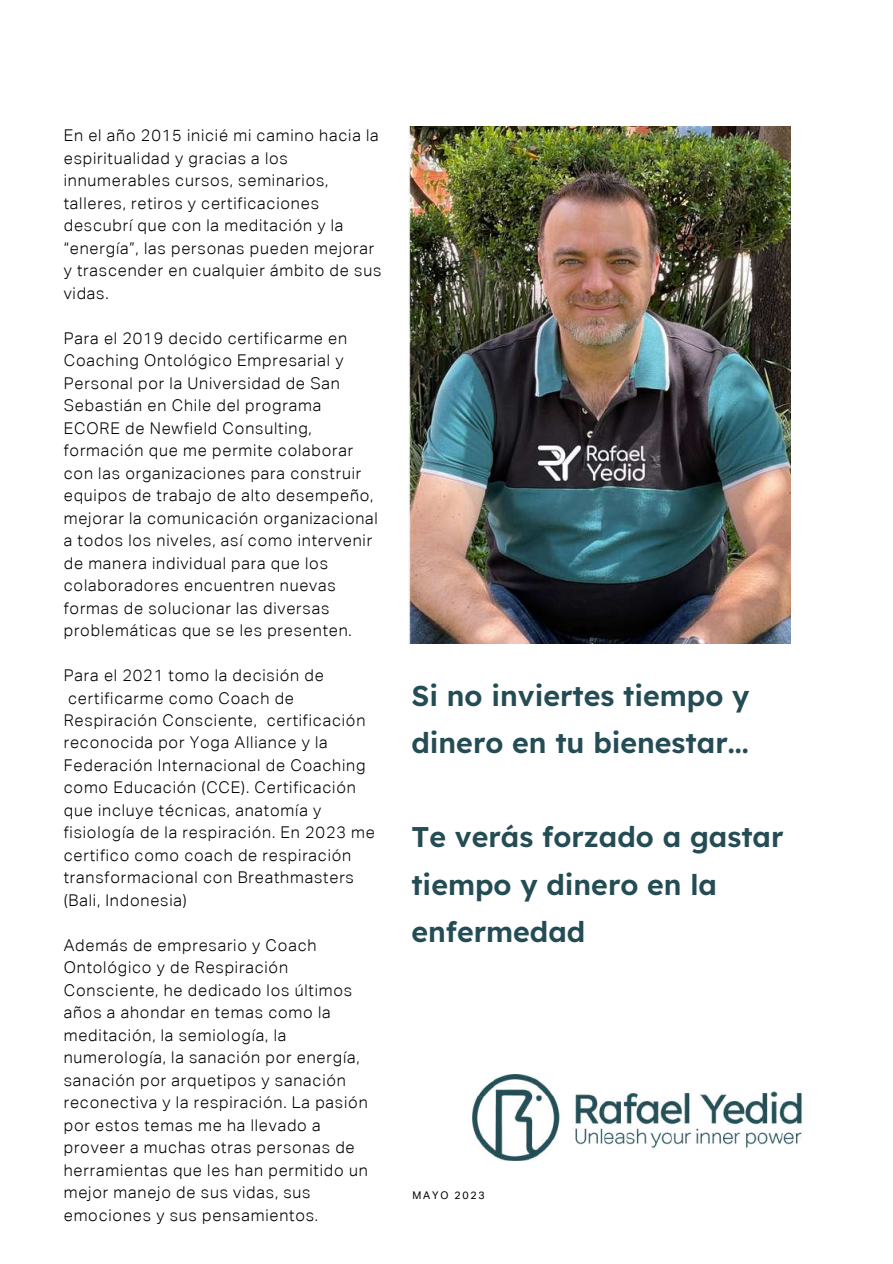
<style>
.page{position:relative;width:893px;height:1264px;background:#fff}
.page>*{position:absolute;margin:0;border:0;box-sizing:border-box;transform-origin:0 0}
.t1{font:600 28.5px/47.2px "Lexend Deca";color:#244c54}
.t2{font:300 16.2px/22.5px "Aktiv Grotesk";letter-spacing:.05em;color:#000}
.t3{font:10.65px "Aktiv Grotesk";letter-spacing:.17em;color:#000}
</style>
<div class="page">
<img style="left:408px;top:127px;width:382px;height:516px">
<img style="left:473px;top:1074px;width:329px;height:86px">
<p class="t2" style="left:64px;top:125px;width:319px">En el año 2015 inicié mi camino hacia la espiritualidad y gracias a los innumerables cursos, seminarios, talleres, retiros y certificaciones descubrí que con la meditación y la “energía”, las personas pueden mejorar y trascender en cualquier ámbito de sus vidas.</p>
<p class="t2" style="left:64px;top:328px;width:315px">Para el 2019 decido certificarme en Coaching Ontológico Empresarial y Personal por la Universidad de San Sebastián en Chile del programa ECORE de Newfield Consulting, formación que me permite colaborar con las organizaciones para construir equipos de trabajo de alto desempeño, mejorar la comunicación organizacional a todos los niveles, así como intervenir de manera individual para que los colaboradores encuentren nuevas formas de solucionar las diversas problemáticas que se les presenten.</p>
<p class="t2" style="left:64px;top:665px;width:313px">Para el 2021 tomo la decisión de certificarme como Coach de Respiración Consciente, certificación reconocida por Yoga Alliance y la Federación Internacional de Coaching como Educación (CCE). Certificación que incluye técnicas, anatomía y fisiología de la respiración. En 2023 me certifico como coach de respiración transformacional con Breathmasters (Bali, Indonesia)</p>
<p class="t2" style="left:64px;top:935px;width:305px">Además de empresario y Coach Ontológico y de Respiración Consciente, he dedicado los últimos años a ahondar en temas como la meditación, la semiología, la numerología, la sanación por energía, sanación por arquetipos y sanación reconectiva y la respiración. La pasión por estos temas me ha llevado a proveer a muchas otras personas de herramientas que les han permitido un mejor manejo de sus vidas, sus emociones y sus pensamientos.</p>
<h1 class="t1" style="left:411px;top:671px;width:339px">Si no inviertes tiempo y dinero en tu bienestar...</h1>
<h1 class="t1" style="left:411px;top:813px;width:374px">Te verás forzado a gastar tiempo y dinero en la enfermedad</h1>
<p class="t3" style="left:412px;top:1190px;width:74px">MAYO 2023</p>
</div>
